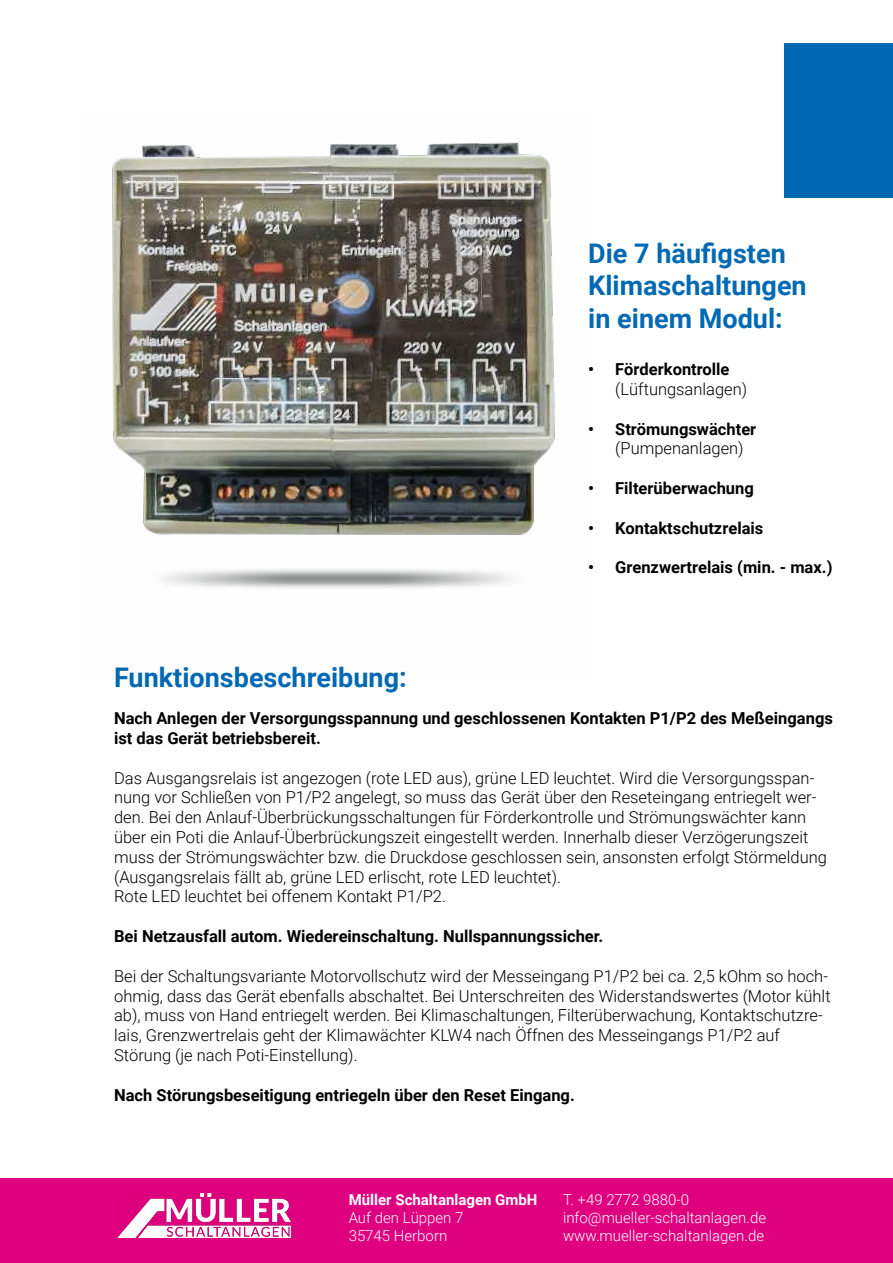
<style>
.page{position:relative;width:893px;height:1263px;background:#fff}
.page>*{position:absolute;margin:0;border:0;box-sizing:border-box;transform-origin:0 0}
.t1{font:700 27px/32.4px "Roboto";color:#0069b4}
.t2{font:300 16.5px/19.8px "Roboto";color:#000}
.t3{font:700 16.5px/19.8px "Roboto";color:#000}
.t4{font:300 15px/18px "Roboto";color:#fff}
.t5{font:700 15px "Roboto";color:#fff}
</style>
<div class="page">
<div style="left:0;top:1178px;width:893px;height:85px;background:#de007e"></div>
<img style="left:118px;top:1193px;width:173px;height:44px">
<div style="left:784px;top:43px;width:109px;height:155px;background:#0069b4"></div>
<img style="left:112px;top:142px;width:443px;height:446px">
<h1 class="t1" style="left:588px;top:236px;width:220px">Die 7 häufigsten<br>Klimaschaltungen in einem Modul:</h1>
<p class="t3" style="left:588px;top:359px;width:143px">• Förderkontrolle</p>
<p class="t2" style="left:615px;top:379px;width:133px">(Lüftungsanlagen)</p>
<p class="t3" style="left:588px;top:418px;width:170px">• Strömungswächter</p>
<p class="t2" style="left:615px;top:438px;width:130px">(Pumpenanlagen)</p>
<p class="t3" style="left:588px;top:478px;width:167px">• Filterüberwachung</p>
<p class="t3" style="left:588px;top:517px;width:177px">• Kontaktschutzrelais</p>
<p class="t3" style="left:588px;top:557px;width:246px">• Grenzwertrelais (min. - max.)</p>
<h1 class="t1" style="left:114px;top:660px;width:294px">Funktionsbeschreibung:</h1>
<p class="t3" style="left:114px;top:708px;width:720px">Nach Anlegen der Versorgungsspannung und geschlossenen Kontakten P1/P2 des Meßeingangs ist das Gerät betriebsbereit.</p>
<p class="t2" style="left:114px;top:767px;width:714px">Das Ausgangsrelais ist angezogen (rote LED aus), grüne LED leuchtet. Wird die Versorgungsspan&shy;nung vor Schließen von P1/P2 angelegt, so muss das Gerät über den Reseteingang entriegelt wer&shy;den. Bei den Anlauf-Überbrückungsschaltungen für Förderkontrolle und Strömungswächter kann über ein Poti die Anlauf-Überbrückungszeit eingestellt werden. Innerhalb dieser Verzögerungszeit muss der Strömungswächter bzw. die Druckdose geschlossen sein, ansonsten erfolgt Störmeldung (Ausgangsrelais fällt ab, grüne LED erlischt, rote LED leuchtet).<br>Rote LED leuchtet bei offenem Kontakt P1/P2.</p>
<p class="t3" style="left:114px;top:926px;width:491px">Bei Netzausfall autom. Wiedereinschaltung. Nullspannungssicher.</p>
<p class="t2" style="left:114px;top:965px;width:718px">Bei der Schaltungsvariante Motorvollschutz wird der Messeingang P1/P2 bei ca. 2,5 kOhm so hoch&shy;ohmig, dass das Gerät ebenfalls abschaltet. Bei Unterschreiten des Widerstandswertes (Motor kühlt ab), muss von Hand entriegelt werden. Bei Klimaschaltungen, Filterüberwachung, Kontaktschutzre&shy;lais, Grenzwertrelais geht der Klimawächter KLW4 nach Öffnen des Messeingangs P1/P2 auf Störung (je nach Poti-Einstellung).</p>
<p class="t3" style="left:114px;top:1084px;width:462px">Nach Störungsbeseitigung entriegeln über den Reset Eingang.</p>
<p class="t5" style="left:349px;top:1189px;width:190px">Müller Schaltanlagen GmbH</p>
<p class="t4" style="left:349px;top:1208px;width:116px">Auf den Lüppen 7<br>35745 Herborn</p>
<p class="t4" style="left:563px;top:1190px;width:205px">T. +49 2772 9880-0 info@mueller-schaltanlagen.de www.mueller-schaltanlagen.de</p>
</div>
